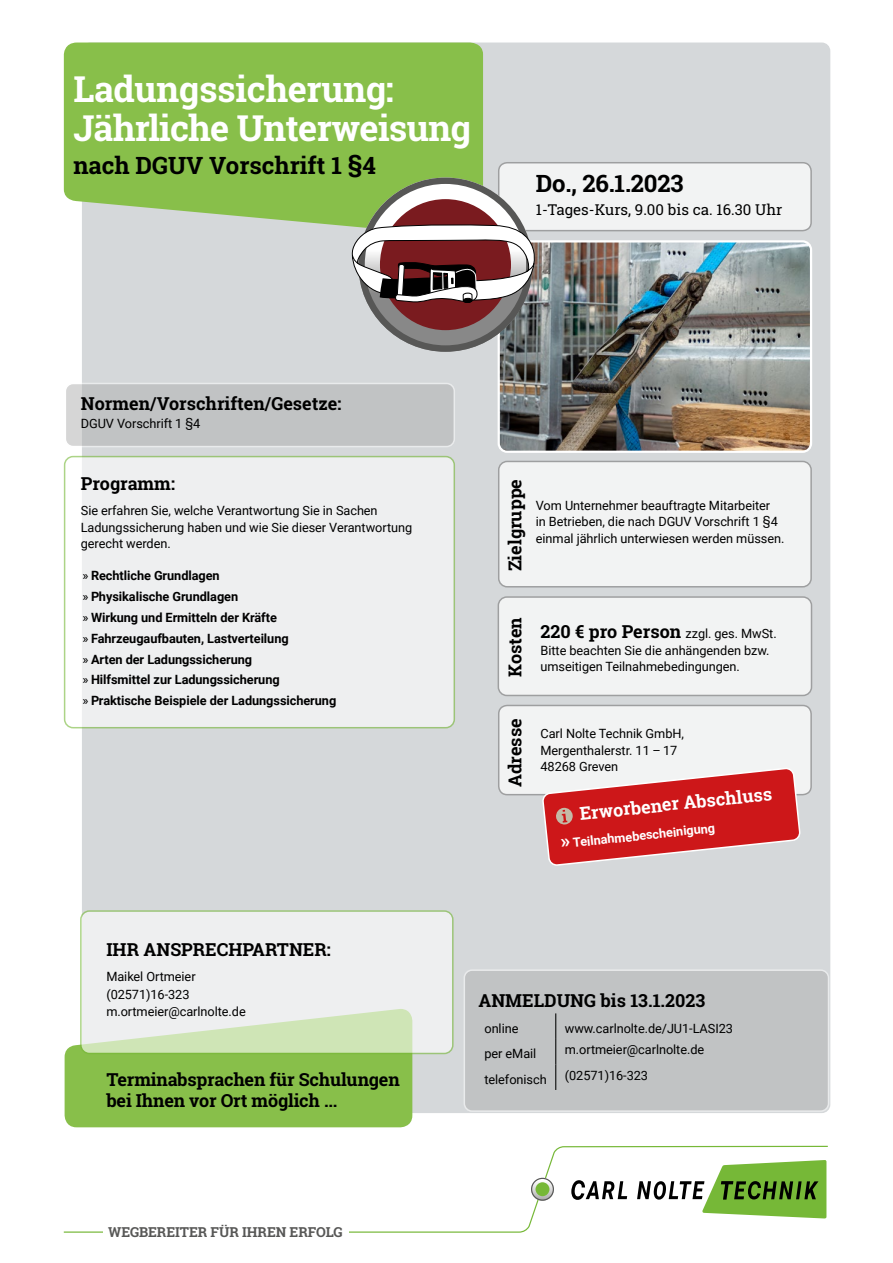
<style>
.page{position:relative;width:893px;height:1263px;background:#fff}
.page>*{position:absolute;margin:0;border:0;box-sizing:border-box;transform-origin:0 0}
.t1{font:700 36px/39px "Roboto Slab";letter-spacing:-.02em;color:#fff}
.t2{font:700 24px "Roboto Slab";color:#000}
.t3{font:700 18px/21.6px "Roboto Slab";color:#000}
.t4{font:700 18px "Roboto Slab";color:#fff}
.t5{font:15px "Roboto Slab";color:#000}
.t6{font:700 13.8px "Roboto Slab";letter-spacing:-.005em;color:#575756}
.t7{font:12.75px/16.5px "Roboto";letter-spacing:-.005em;color:#000}
.t8{font:700 12.75px/20.7px "Roboto";letter-spacing:-.005em;color:#000}
.t9{font:700 12.75px "Roboto";color:#fff}
.s1{font-weight:400}
.s2{font-family:"Roboto Slab";font-weight:700;font-size:18px}
.s3{font-size:19.5px}
</style>
<div class="page">
<div style="left:82px;top:43px;width:748px;height:1070px;background:#d5d8da;border-radius:9px"></div>
<div style="left:65px;top:1044px;width:347px;height:83px;background:#88bf4a"></div>
<div style="left:64px;top:43px;width:419px;height:184px;background:#88bf4a"></div>
<img style="left:501px;top:243px;width:308px;height:207px">
<div style="left:498px;top:240px;width:314px;height:213px;border:2px solid #fff;border-radius:9px"></div>
<div style="left:65px;top:383px;width:389px;height:64px;background:#c1c3c4;border-radius:8px"></div>
<div style="left:65px;top:383px;width:390px;height:64px;border:2px solid #fff;border-radius:8px"></div>
<svg style="left:81px;top:911px;width:372px;height:142px;background:#e8ede6"></svg>
<div style="left:80px;top:910px;width:374px;height:144px;border:2px solid #76b837;border-radius:9px"></div>
<div style="left:499px;top:163px;width:312px;height:68px;background:#f2f3f3;border-radius:9px"></div>
<div style="left:498px;top:162px;width:314px;height:69px;border:2px solid #878787;border-radius:9px"></div>
<div style="left:65px;top:457px;width:389px;height:271px;background:#eeeff0;border-radius:9px"></div>
<div style="left:64px;top:456px;width:391px;height:272px;border:2px solid #76b837;border-radius:9px"></div>
<div style="left:464px;top:970px;width:364px;height:141px;background:#c1c3c4;border-radius:8px"></div>
<div style="left:464px;top:969px;width:365px;height:143px;border:2px solid #fff;border-radius:8px"></div>
<div style="left:499px;top:461px;width:312px;height:126px;background:#f2f3f3;border-radius:9px"></div>
<div style="left:498px;top:461px;width:314px;height:126px;border:2px solid #878787;border-radius:9px"></div>
<div style="left:499px;top:705px;width:312px;height:90px;background:#f2f3f3;border-radius:9px"></div>
<div style="left:498px;top:705px;width:314px;height:90px;border:2px solid #878787;border-radius:9px"></div>
<div style="left:498px;top:597px;width:313px;height:98px;background:#f2f3f3;border-radius:9px"></div>
<div style="left:498px;top:596px;width:314px;height:100px;border:2px solid #878787;border-radius:9px"></div>
<svg style="left:369px;top:188px;width:153px;height:153px;background:#8f4e51"></svg>
<div style="left:358px;top:178px;width:175px;height:174px;border:22px solid #fff;border-radius:50%"></div>
<div style="left:358px;top:178px;width:175px;height:174px;border:6px solid #575756;border-radius:50%"></div>
<svg style="left:350px;top:223px;width:186px;height:80px;background:#9b7f80"></svg>
<div style="left:463px;top:298px;width:9px;height:5px;background:#000;border:1px solid #000;border-radius:50%"></div>
<svg style="left:63px;top:1145px;width:765px;height:88px"></svg>
<div style="left:103px;top:1218px;width:245px;height:28px;background:#fff"></div>
<svg style="left:571px;top:1180px;width:56px;height:20px"></svg>
<svg style="left:637px;top:1160px;width:189px;height:58px"></svg>
<svg style="left:533px;top:1180px;width:19px;height:18px"></svg>
<div style="left:531px;top:1178px;width:23px;height:23px;border:4px solid #fff;border-radius:50%"></div>
<div style="left:531px;top:1178px;width:23px;height:23px;border:1px solid #575756;border-radius:50%"></div>
<svg style="left:555px;top:1013px;width:1px;height:77px"></svg>
<svg style="left:543px;top:768px;width:257px;height:97px"></svg>
<h1 class="t1" style="left:73px;top:69px;width:399px">Ladungssicherung:<br>Jährliche Unterweisung</h1>
<h2 class="t2" style="left:73px;top:149px;width:304px">nach DGUV Vorschrift 1 §4</h2>
<h2 class="t2" style="left:536px;top:167px;width:149px">Do., 26.1.2023</h2>
<p class="t5" style="left:536px;top:199px;width:248px">1-Tages-Kurs, 9.00 bis ca. 16.30 Uhr</p>
<h3 class="t3" style="left:81px;top:392px;width:262px">Normen/Vorschriften/Gesetze:</h3>
<p class="t7" style="left:81px;top:415px;width:121px">DGUV Vorschrift 1 §4</p>
<h3 class="t3" style="left:81px;top:473px;width:96px">Programm:</h3>
<p class="t7" style="left:81px;top:502px;width:333px">Sie erfahren Sie, welche Verantwortung Sie in Sachen<br>Ladungssicherung haben und wie Sie dieser Verantwortung gerecht werden.</p>
<p class="t8" style="left:82px;top:565px;width:255px"><span class="s1">»</span> Rechtliche Grundlagen<br><span class="s1">»</span> Physikalische Grundlagen<br><span class="s1">»</span> Wirkung und Ermitteln der Kräfte<br><span class="s1">»</span> Fahrzeugaufbauten, Lastverteilung<br><span class="s1">»</span> Arten der Ladungssicherung<br><span class="s1">»</span> Hilfsmittel zur Ladungssicherung<br><span class="s1">»</span> Praktische Beispiele der Ladungssicherung</p>
<h3 class="t3" style="left:106px;top:938px;width:226px">IHR ANSPRECHPARTNER:</h3>
<p class="t7" style="left:106px;top:966px;width:91px;line-height:18.6px">Maikel Ortmeier (02571)16-323</p>
<p class="t7" style="left:106px;top:1003px;width:141px">m.ortmeier@carlnolte.de</p>
<h3 class="t3" style="left:106px;top:1068px;width:295px">Terminabsprachen für Schulungen bei Ihnen vor Ort möglich ...</h3>
<p class="t6" style="left:108px;top:1222px;width:236px">WEGBEREITER FÜR IHREN ERFOLG</p>
<h3 class="t3" style="left:504px;top:571px;width:94px;rotate:-90deg">Zielgruppe</h3>
<p class="t7" style="left:536px;top:497px;width:250px">Vom Unternehmer beauftragte Mitarbeiter<br>in Betrieben, die nach DGUV Vorschrift 1 §4 einmal jährlich unterwiesen werden müssen.</p>
<h3 class="t3" style="left:504px;top:677px;width:61px;rotate:-90deg">Kosten</h3>
<h3 class="t3" style="left:504px;top:787px;width:70px;rotate:-90deg">Adresse</h3>
<p class="t7" style="left:540px;top:625px;width:238px"><span class="s2">220 € pro Person</span> zzgl. ges. MwSt.<br>Bitte beachten Sie die anhängenden bzw.</p>
<p class="t7" style="left:541px;top:658px;width:201px">umseitigen Teilnahmebedingungen.</p>
<p class="t7" style="left:540px;top:725px;width:145px">Carl Nolte Technik GmbH,<br>Mergenthalerstr. 11 – 17<br>48268 Greven</p>
<h3 class="t4" style="left:578px;top:801px;width:195px;rotate:-6deg">Erworbener Abschluss</h3>
<p class="t9" style="left:560px;top:835px;width:157px;rotate:-6deg"><span class="s3">»</span> Teilnahmebescheinigung</p>
<h3 class="t3" style="left:478px;top:990px;width:228px">ANMELDUNG bis 13.1.2023</h3>
<p class="t7" style="left:484px;top:1019px;width:35px">online</p>
<p class="t7" style="left:565px;top:1020px;width:170px">www.carlnolte.de/JU1-LASI23</p>
<p class="t7" style="left:484px;top:1045px;width:53px">per eMail</p>
<p class="t7" style="left:565px;top:1041px;width:141px">m.ortmeier@carlnolte.de</p>
<p class="t7" style="left:484px;top:1070px;width:64px">telefonisch</p>
<p class="t7" style="left:565px;top:1067px;width:85px">(02571)16-323</p>
</div>
